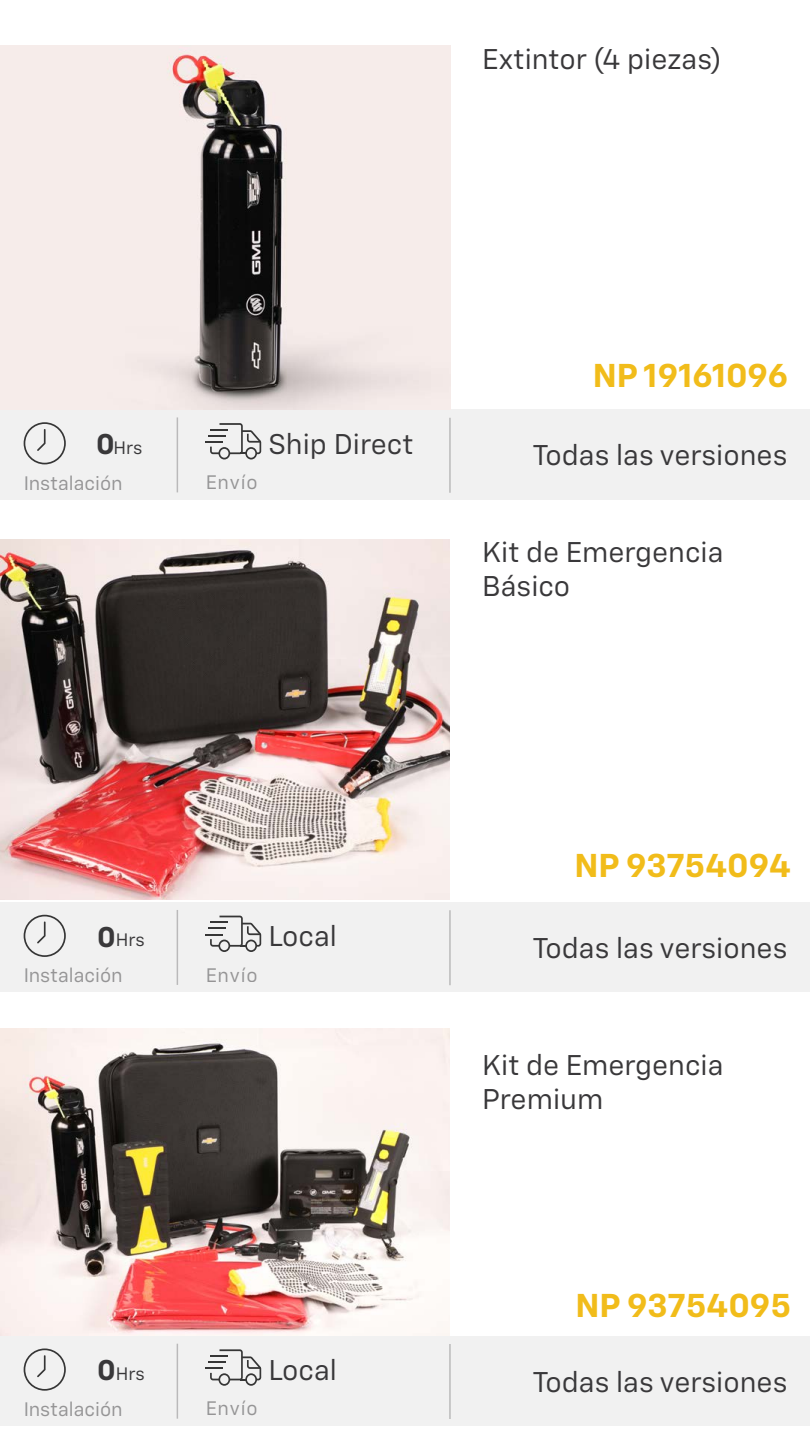
<style>
.page{position:relative;width:810px;height:1440px;background:#fff}
.page>*{position:absolute;margin:0;border:0;box-sizing:border-box;transform-origin:0 0}
.t1{font:700 33px "Chevy Sans";color:#f1bc1a}
.t2{font:28.5px/34.2px "Chevy Sans";color:#39383a}
.t3{font:19.5px "Chevy Sans";color:#39383a}
.t4{font:18px "Chevy Sans";letter-spacing:-.005em;color:#39383a}
.s1{font-weight:700;font-size:28.5px}
</style>
<div class="page">
<div style="left:0;top:409px;width:810px;height:91px;background:#f1f1f1"></div>
<svg style="left:24px;top:422px;width:42px;height:42px"></svg>
<hr style="left:449px;top:418px;width:2px;height:75px;background:#39383a">
<svg style="left:206px;top:423px;width:55px;height:37px"></svg>
<hr style="left:177px;top:417px;width:1px;height:75px;background:#39383a">
<img style="left:0;top:540px;width:450px;height:360px">
<div style="left:0;top:902px;width:810px;height:90px;background:#f1f1f1"></div>
<svg style="left:24px;top:915px;width:42px;height:42px"></svg>
<hr style="left:449px;top:910px;width:2px;height:75px;background:#39383a">
<svg style="left:206px;top:916px;width:55px;height:36px"></svg>
<hr style="left:177px;top:910px;width:1px;height:75px;background:#39383a">
<img style="left:0;top:1028px;width:450px;height:308px">
<div style="left:0;top:1336px;width:810px;height:90px;background:#f1f1f1"></div>
<svg style="left:24px;top:1348px;width:42px;height:43px"></svg>
<hr style="left:449px;top:1344px;width:2px;height:75px;background:#39383a">
<svg style="left:206px;top:1349px;width:55px;height:37px"></svg>
<hr style="left:177px;top:1344px;width:1px;height:75px;background:#39383a">
<img style="left:0;top:45px;width:451px;height:365px">
<p class="t2" style="left:482px;top:42px;width:241px">Extintor (4 piezas)</p>
<p class="t4" style="left:96px;top:436px;width:48px"><span class="s1">0</span>Hrs</p>
<p class="t3" style="left:23px;top:471px;width:101px">Instalación</p>
<p class="t3" style="left:206px;top:470px;width:54px">Envío</p>
<p class="t2" style="left:268px;top:426px;width:147px">Ship Direct</p>
<p class="t1" style="left:593px;top:355px;width:197px">NP 19161096</p>
<p class="t2" style="left:533px;top:438px;width:256px">Todas las versiones</p>
<p class="t2" style="left:482px;top:534px;width:243px">Kit de Emergencia<br>Básico</p>
<p class="t1" style="left:574px;top:845px;width:218px">NP 93754094</p>
<p class="t4" style="left:97px;top:929px;width:49px"><span class="s1">0</span>Hrs</p>
<p class="t2" style="left:268px;top:919px;width:70px">Local</p>
<p class="t2" style="left:533px;top:930px;width:256px">Todas las versiones</p>
<p class="t3" style="left:23px;top:963px;width:101px">Instalación</p>
<p class="t3" style="left:206px;top:963px;width:54px">Envío</p>
<p class="t2" style="left:482px;top:1048px;width:243px">Kit de Emergencia<br>Premium</p>
<p class="t1" style="left:576px;top:1285px;width:217px">NP 93754095</p>
<p class="t4" style="left:97px;top:1363px;width:49px"><span class="s1">0</span>Hrs</p>
<p class="t2" style="left:268px;top:1352px;width:70px">Local</p>
<p class="t2" style="left:533px;top:1364px;width:256px">Todas las versiones</p>
<p class="t3" style="left:23px;top:1397px;width:101px">Instalación</p>
<p class="t3" style="left:206px;top:1396px;width:54px">Envío</p>
</div>
